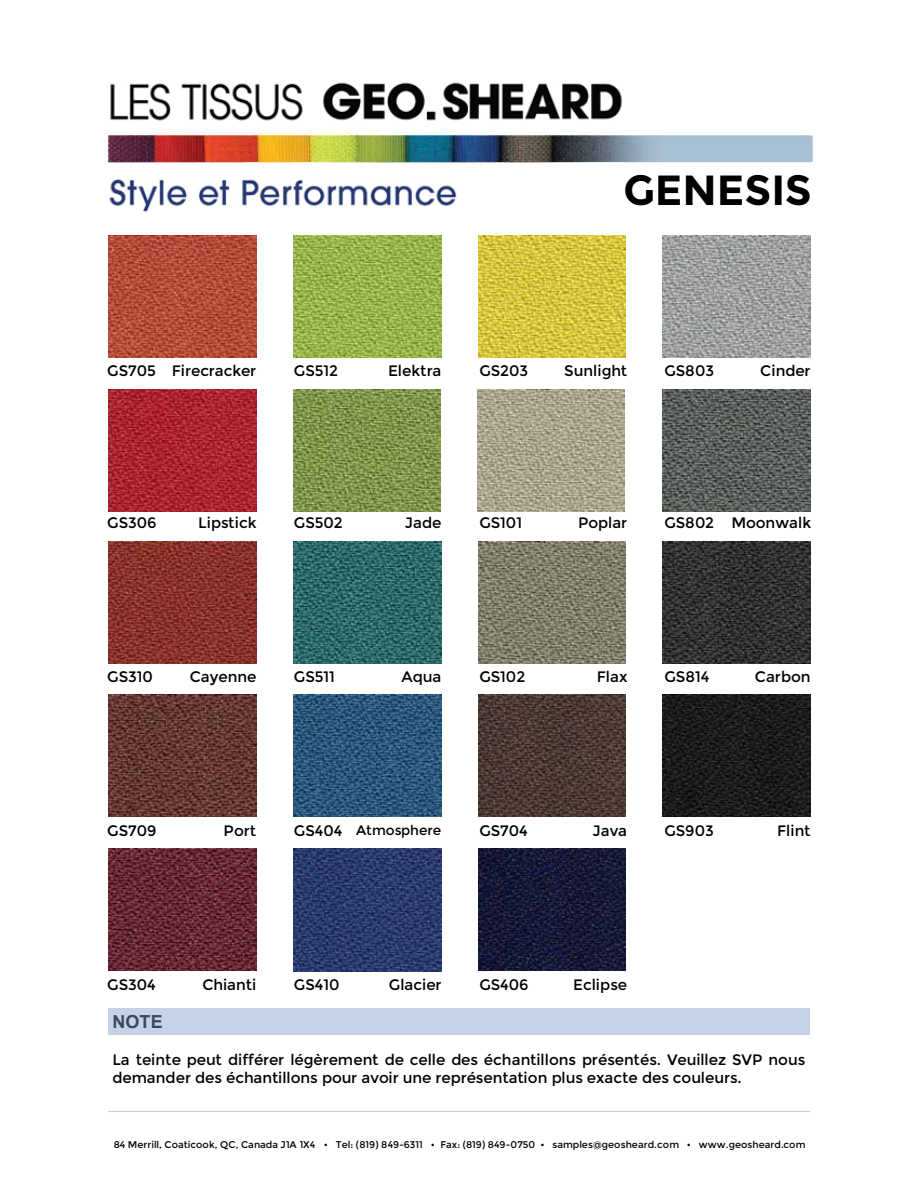
<style>
.page{position:relative;width:918px;height:1188px;background:#fff}
.page>*{position:absolute;margin:0;border:0;box-sizing:border-box;transform-origin:0 0}
.t1{font:700 42.15px "Montserrat";color:#000}
.t2{font:700 18px "Arial";color:#3c4666}
.t3{font:15.15px/18.3px "Montserrat";color:#000}
.t4{font:13.65px "Montserrat";letter-spacing:-.005em;color:#000}
.t5{font:9.75px "Montserrat";letter-spacing:.005em;color:#000}
.s1{font-size:15.15px}
</style>
<div class="page">
<img style="left:478px;top:389px;width:147px;height:122px">
<img style="left:293px;top:389px;width:148px;height:122px">
<img style="left:108px;top:235px;width:148px;height:122px">
<img style="left:293px;top:235px;width:148px;height:122px">
<img style="left:478px;top:235px;width:148px;height:122px">
<img style="left:663px;top:235px;width:148px;height:122px">
<img style="left:663px;top:389px;width:148px;height:122px">
<img style="left:108px;top:389px;width:148px;height:122px">
<img style="left:108px;top:542px;width:148px;height:122px">
<img style="left:293px;top:542px;width:148px;height:122px">
<img style="left:478px;top:542px;width:148px;height:122px">
<img style="left:663px;top:542px;width:148px;height:122px">
<img style="left:108px;top:695px;width:148px;height:122px">
<img style="left:293px;top:695px;width:148px;height:122px">
<img style="left:478px;top:695px;width:148px;height:122px">
<img style="left:663px;top:695px;width:148px;height:122px">
<img style="left:108px;top:848px;width:148px;height:122px">
<img style="left:293px;top:849px;width:148px;height:122px">
<img style="left:478px;top:848px;width:148px;height:122px">
<div style="left:108px;top:1008px;width:702px;height:27px;background:#c6d3e7"></div>
<hr style="left:108px;top:1111px;width:702px;height:1px;background:#ccc">
<img style="left:107px;top:82px;width:704px;height:130px">
<img style="left:109px;top:135px;width:704px;height:27px">
<h1 class="t1" style="left:623px;top:165px;width:190px">GENESIS</h1>
<p class="t3" style="left:107px;top:362px;width:150px">GS705 Firecracker</p>
<p class="t3" style="left:294px;top:362px;width:46px">GS512</p>
<p class="t3" style="left:388px;top:362px;width:55px">Elektra</p>
<p class="t3" style="left:479px;top:362px;width:50px">GS203</p>
<p class="t3" style="left:564px;top:362px;width:64px">Sunlight</p>
<p class="t3" style="left:664px;top:362px;width:51px">GS803</p>
<p class="t3" style="left:760px;top:362px;width:52px">Cinder</p>
<p class="t3" style="left:107px;top:513px;width:51px">GS306</p>
<p class="t3" style="left:198px;top:513px;width:60px">Lipstick</p>
<p class="t3" style="left:294px;top:513px;width:50px">GS502</p>
<p class="t3" style="left:405px;top:513px;width:38px">Jade</p>
<p class="t3" style="left:479px;top:513px;width:44px">GS101</p>
<p class="t3" style="left:578px;top:513px;width:51px">Poplar</p>
<p class="t3" style="left:664px;top:513px;width:148px">GS802 Moonwalk</p>
<p class="t3" style="left:107px;top:668px;width:47px">GS310</p>
<p class="t3" style="left:190px;top:668px;width:68px">Cayenne</p>
<p class="t3" style="left:294px;top:668px;width:43px">GS511</p>
<p class="t3" style="left:402px;top:668px;width:41px">Aqua</p>
<p class="t3" style="left:479px;top:668px;width:47px">GS102</p>
<p class="t3" style="left:597px;top:668px;width:32px">Flax</p>
<p class="t3" style="left:664px;top:668px;width:47px">GS814</p>
<p class="t3" style="left:755px;top:668px;width:57px">Carbon</p>
<p class="t3" style="left:107px;top:822px;width:51px">GS709</p>
<p class="t3" style="left:224px;top:822px;width:34px">Port</p>
<p class="t4" style="left:294px;top:822px;width:149px"><span class="s1">GS404</span> Atmosphere</p>
<p class="t3" style="left:479px;top:822px;width:50px">GS704</p>
<p class="t3" style="left:592px;top:822px;width:36px">Java</p>
<p class="t3" style="left:664px;top:822px;width:51px">GS903</p>
<p class="t3" style="left:777px;top:822px;width:35px">Flint</p>
<p class="t3" style="left:107px;top:976px;width:50px">GS304</p>
<p class="t3" style="left:202px;top:976px;width:55px">Chianti</p>
<p class="t3" style="left:294px;top:976px;width:47px">GS410</p>
<p class="t3" style="left:389px;top:976px;width:54px">Glacier</p>
<p class="t3" style="left:479px;top:976px;width:51px">GS406</p>
<p class="t3" style="left:573px;top:976px;width:55px">Eclipse</p>
<p class="t2" style="left:112px;top:1009px;width:52px">NOTE</p>
<p class="t3" style="left:112px;top:1051px;width:695px">La teinte peut différer légèrement de celle des échantillons présentés. Veuillez SVP nous demander des échantillons pour avoir une représentation plus exacte des couleurs.</p>
<p class="t5" style="left:114px;top:1139px;width:693px">84 Merrill, Coaticook, QC, Canada J1A 1X4 • Tel: (819) 849-6311 • Fax: (819) 849-0750 • samples@geosheard.com • www.geosheard.com</p>
</div>
